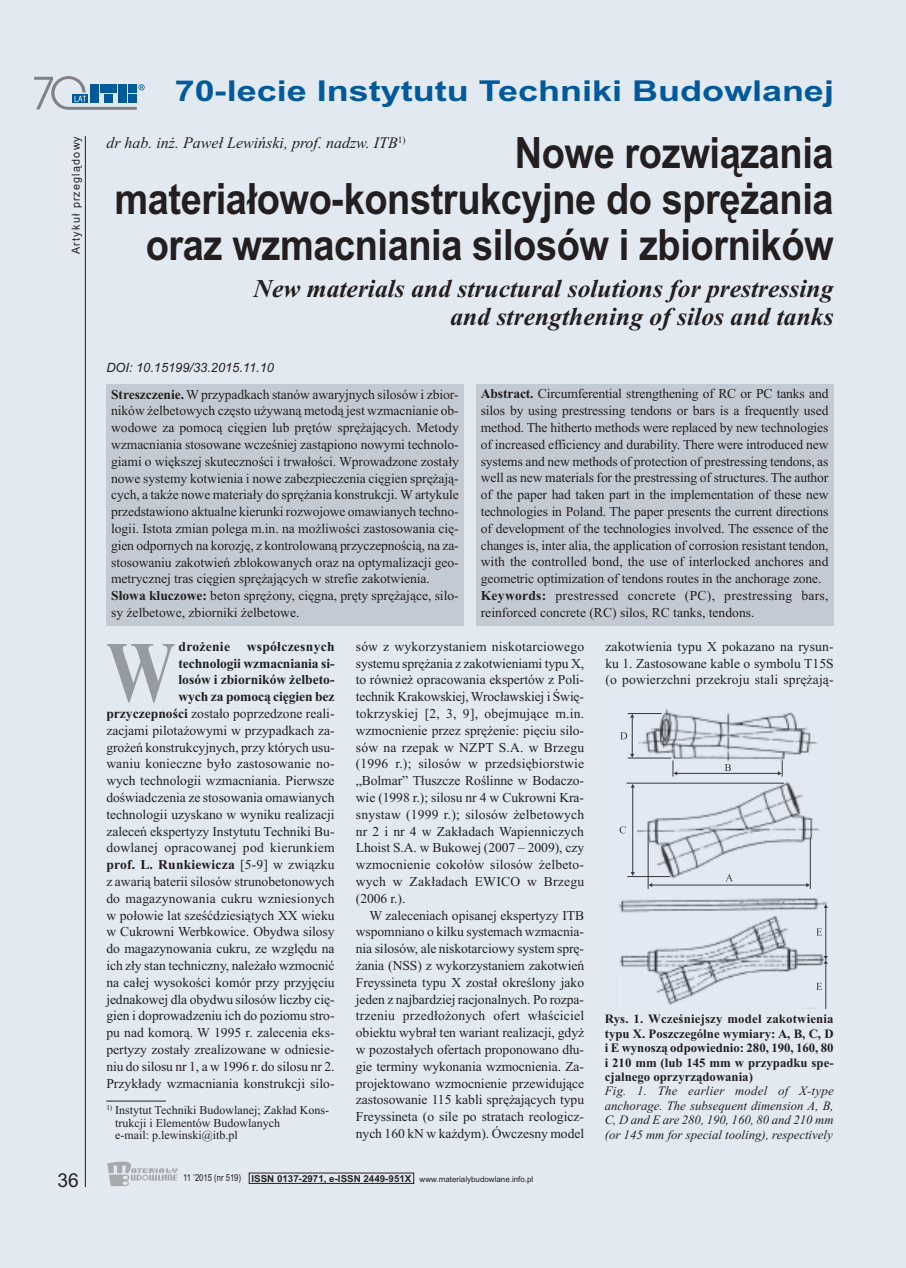
<style>
.page{position:relative;width:906px;height:1268px;background:#fff}
.page>*{position:absolute;margin:0;border:0;box-sizing:border-box;transform-origin:0 0}
.t1{font:700 43.2px/46.2px "Arial";letter-spacing:-.01em;color:#231f20;text-align:right;scale:.88 1}
.t2{font:700 28.8px "Arial";color:#00599b;scale:1.25 1}
.t3{font:italic 700 25.65px/28.7px "Times New Roman";color:#231f20;text-align:right}
.t4{font:19.2px "Arial";color:#231f20}
.t5{font:italic 16.05px "Times New Roman";color:#231f20}
.t6{font:13.65px/16.8px "Times New Roman";letter-spacing:-.005em;color:#231f20;text-align:justify}
.t7{font:700 12.75px/14.4px "Times New Roman";color:#231f20;text-align:justify}
.t8{font:italic 12.75px/14.4px "Times New Roman";color:#231f20;text-align:justify}
.t9{font:italic 12.75px "Arial";color:#231f20}
.t10{font:12px/12.8px "Times New Roman";color:#231f20}
.t11{font:11.25px "Arial";letter-spacing:.11em;color:#231f20;scale:.96 1}
.t12{font:700 9.6px "Arial";color:#231f20}
.t13{font:7.95px "Arial";color:#231f20}
.s1{font-weight:700}
.s2{font-weight:400}
</style>
<div class="page">
<div style="left:0;top:0;width:906px;height:1267px;background:#e2e9f1"></div>
<hr style="left:85px;top:136px;width:1px;height:1050px;background:#231f20">
<svg style="left:107px;top:1161px;width:70px;height:24px"></svg>
<svg style="left:34px;top:76px;width:111px;height:34px"></svg>
<svg style="left:107px;top:644px;width:68px;height:58px"></svg>
<hr style="left:106px;top:1100px;width:60px;height:1px;background:#231f20">
<div style="left:106px;top:384px;width:357px;height:241px;background:#c4cad3"></div>
<div style="left:476px;top:384px;width:357px;height:241px;background:#c4cad3"></div>
<svg style="left:618px;top:708px;width:210px;height:299px"></svg>
<hr style="left:627px;top:713px;width:34px;height:1px;background:#36373c">
<hr style="left:627px;top:757px;width:44px;height:1px;background:#36373c">
<hr style="left:626px;top:782px;width:158px;height:1px;background:#36373c">
<hr style="left:627px;top:876px;width:43px;height:1px;background:#36373c">
<hr style="left:648px;top:841px;width:1px;height:47px;background:#36373c">
<hr style="left:810px;top:837px;width:1px;height:51px;background:#36373c">
<hr style="left:632px;top:787px;width:1px;height:85px;background:#36373c">
<svg style="left:630px;top:783px;width:5px;height:4px"></svg>
<svg style="left:630px;top:871px;width:5px;height:4px"></svg>
<hr style="left:652px;top:884px;width:154px;height:1px;background:#36373c">
<svg style="left:648px;top:882px;width:4px;height:4px"></svg>
<svg style="left:806px;top:882px;width:4px;height:4px"></svg>
<hr style="left:632px;top:717px;width:1px;height:37px;background:#36373c">
<svg style="left:630px;top:714px;width:4px;height:3px"></svg>
<svg style="left:630px;top:753px;width:4px;height:4px"></svg>
<hr style="left:677px;top:773px;width:101px;height:1px;background:#36373c">
<svg style="left:672px;top:760px;width:5px;height:16px"></svg>
<svg style="left:778px;top:760px;width:5px;height:16px"></svg>
<hr style="left:825px;top:907px;width:1px;height:48px;background:#36373c">
<svg style="left:823px;top:904px;width:5px;height:3px"></svg>
<hr style="left:825px;top:963px;width:1px;height:44px;background:#36373c">
<svg style="left:823px;top:955px;width:5px;height:8px"></svg>
<svg style="left:725px;top:873px;width:8px;height:8px"></svg>
<svg style="left:724px;top:763px;width:7px;height:7px"></svg>
<svg style="left:619px;top:826px;width:7px;height:7px"></svg>
<svg style="left:620px;top:732px;width:7px;height:7px"></svg>
<svg style="left:816px;top:982px;width:6px;height:7px"></svg>
<svg style="left:816px;top:928px;width:6px;height:7px"></svg>
<p class="t11" style="left:69px;top:254px;width:124px;rotate:-90deg">Artykuł przeglądowy</p>
<h2 class="t2" style="left:175px;top:74px;width:529px">70-lecie Instytutu Techniki Budowlanej</h2>
<p class="t5" style="left:106px;top:133px;width:301px">dr hab. inż. Paweł Lewiński, prof. nadzw. ITB<sup>1)</sup></p>
<h1 class="t1" style="left:114px;top:129px;width:819px">Nowe rozwiązania materiałowo-konstrukcyjne do sprężania oraz wzmacniania silosów i zbiorników</h1>
<h3 class="t3" style="left:253px;top:273px;width:581px">New materials and structural solutions for prestressing and strengthening of silos and tanks</h3>
<p class="t9" style="left:106px;top:360px;width:169px">DOI: 10.15199/33.2015.11.10</p>
<p class="t6" style="left:111px;top:385px;width:349px;text-align:left"><span class="s1">Streszczenie.</span> W przypadkach stanów awaryjnych silosów i zbior&shy;ników żelbetowych często używaną metodą jest wzmacnianie ob&shy;wodowe za pomocą cięgien lub prętów sprężających. Metody wzmacniania stosowane wcześniej zastąpiono nowymi technolo&shy;giami o większej skuteczności i trwałości. Wprowadzone zostały nowe systemy kotwienia i nowe zabezpieczenia cięgien sprężają&shy;cych, a także nowe materiały do sprężania konstrukcji. W artykule przedstawiono aktualne kierunki rozwojowe omawianych techno&shy;logii. Istota zmian polega m.in. na możliwości zastosowania cię&shy;gien odpornych na korozję, z kontrolowaną przyczepnością, na za&shy;stosowaniu zakotwień zblokowanych oraz na optymalizacji geo&shy;metrycznej tras cięgien sprężających w strefie zakotwienia.<br><span class="s1">Słowa kluczowe:</span> beton sprężony, cięgna, pręty sprężające, silo&shy;sy żelbetowe, zbiorniki żelbetowe.</p>
<p class="t6" style="left:481px;top:385px;width:349px;text-align:left"><span class="s1">Abstract.</span> Circumferential strengthening of RC or PC tanks and silos by using prestressing tendons or bars is a frequently used method. The hitherto methods were replaced by new technologies of increased efficiency and durability. There were introduced new systems and new methods of protection of prestressing tendons, as well as new materials for the prestressing of structures. The author of the paper had taken part in the implementation of these new technologies in Poland. The paper presents the current directions of development of the technologies involved. The essence of the changes is, inter alia, the application of corrosion resistant tendon, with the controlled bond, the use of interlocked anchores and geometric optimization of tendons routes in the anchorage zone.<br><span class="s1">Keywords:</span> prestressed concrete (PC), prestressing bars, reinforced concrete (RC) silos, RC tanks, tendons.</p>
<p class="t6" style="left:106px;top:637px;width:230px;text-align:right"><span class="s1">drożenie współczesnych<br>technologii wzmacniania si-<br>losów i zbiorników żelbeto-<br>wych za pomocą cięgien bez przyczepności</span> zostało poprzedzone reali&shy;zacjami pilotażowymi w przypadkach za&shy;grożeń konstrukcyjnych, przy których usu&shy;waniu konieczne było zastosowanie no&shy;wych technologii wzmacniania. Pierwsze doświadczenia ze stosowania omawianych technologii uzyskano w wyniku realizacji zaleceń ekspertyzy Instytutu Techniki Bu&shy;dowlanej opracowanej pod kierunkiem <span class="s1">prof. L. Runkiewicza</span> [5-9] w związku z awarią baterii silosów strunobetonowych do magazynowania cukru wzniesionych w połowie lat sześćdziesiątych XX wieku w Cukrowni Werbkowice. Obydwa silosy do magazynowania cukru, ze względu na ich zły stan techniczny, należało wzmocnić na całej wysokości komór przy przyjęciu jednakowej dla obydwu silosów liczby cię&shy;gien i doprowadzeniu ich do poziomu stro&shy;pu nad komorą. W 1995 r. zalecenia eks&shy;pertyzy zostały zrealizowane w odniesie&shy;niu do silosu nr 1, a w 1996 r. do silosu nr 2.<br>Przykłady wzmacniania konstrukcji silo-</p>
<p class="t6" style="left:356px;top:637px;width:230px">sów z wykorzystaniem niskotarciowego systemu sprężania z zakotwieniami typu X, to również opracowania ekspertów z Poli&shy;technik Krakowskiej, Wrocławskiej i Świę&shy;tokrzyskiej [2, 3, 9], obejmujące m.in. wzmocnienie przez sprężenie: pięciu silo&shy;sów na rzepak w NZPT S.A. w Brzegu (1996 r.); silosów w przedsiębiorstwie „Bolmar” Tłuszcze Roślinne w Bodaczo&shy;wie (1998 r.); silosu nr 4 w Cukrowni Kra&shy;snystaw (1999 r.); silosów żelbetowych nr 2 i nr 4 w Zakładach Wapienniczych Lhoist S.A. w Bukowej (2007 – 2009), czy wzmocnienie cokołów silosów żelbeto&shy;wych w Zakładach EWICO w Brzegu (2006 r.).</p>
<p class="t6" style="left:356px;top:906px;width:230px;text-indent:14px">W zaleceniach opisanej ekspertyzy ITB wspomniano o kilku systemach wzmacnia&shy;nia silosów, ale niskotarciowy system sprę&shy;żania (NSS) z wykorzystaniem zakotwień Freyssineta typu X został określony jako jeden z najbardziej racjonalnych. Po rozpa&shy;trzeniu przedłożonych ofert właściciel obiektu wybrał ten wariant realizacji, gdyż w pozostałych ofertach proponowano dłu&shy;gie terminy wykonania wzmocnienia. Za&shy;projektowano wzmocnienie przewidujące zastosowanie 115 kabli sprężających typu Freyssineta (o sile po stratach reologicz&shy;nych 160 kN w każdym). Ówczesny model</p>
<p class="t10" style="left:115px;top:1102px;width:216px;text-indent:-9px"><sup>1)</sup> Instytut Techniki Budowlanej; Zakład Kons&shy;trukcji i Elementów Budowlanych<br>e-mail: p.lewinski@itb.pl</p>
<p class="t6" style="left:605px;top:637px;width:230px">zakotwienia typu X pokazano na rysun&shy;ku 1. Zastosowane kable o symbolu T15S (o powierzchni przekroju stali sprężają-</p>
<p class="t7" style="left:605px;top:1011px;width:230px">Rys. 1. Wcześniejszy model zakotwienia typu X. Poszczególne wymiary: A, B, C, D i E wynoszą odpowiednio: 280, 190, 160, 80 i 210 mm (lub 145 mm w przypadku spe&shy;cjalnego oprzyrządowania)</p>
<p class="t8" style="left:605px;top:1083px;width:230px">Fig. 1. The earlier model of X-type anchorage. The subsequent dimension A, B, C, D and E are 280, 190, 160, 80 and 210 mm (or 145 mm for special tooling), respectively</p>
<h3 class="t4" style="left:58px;top:1168px;width:23px">36</h3>
<p class="t12" style="left:183px;top:1172px;width:230px"><span class="s2">11 ’2015 (nr 519)</span> ISSN 0137-2971, e-ISSN 2449-951X</p>
<p class="t13" style="left:419px;top:1174px;width:115px">www.materialybudowlane.info.pl</p>
</div>
